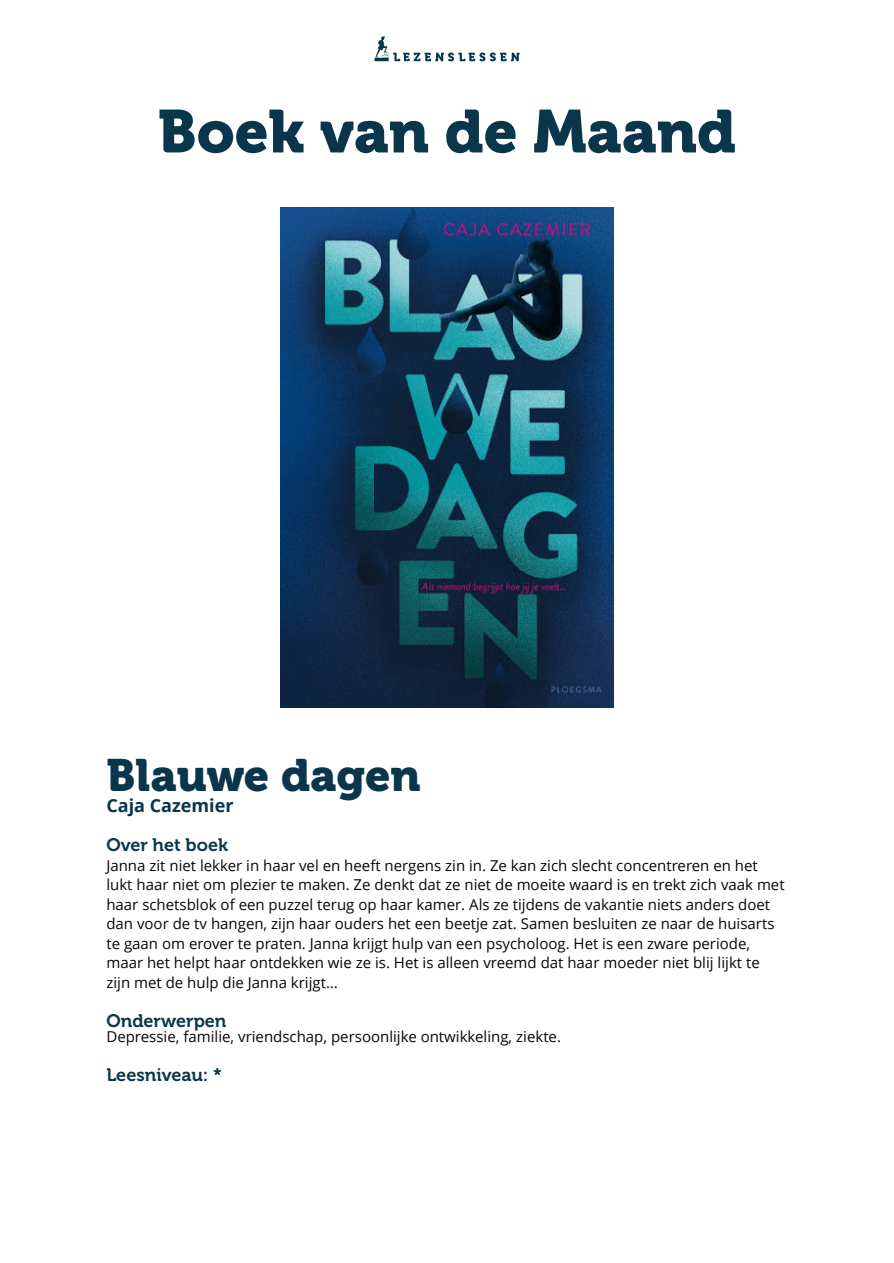
<style>
.page{position:relative;width:894px;height:1263px;background:#fff}
.page>*{position:absolute;margin:0;border:0;box-sizing:border-box;transform-origin:0 0}
.t1{font:60px "Museo 900";color:#0a364c}
.t2{font:45px "Museo 900";color:#0a364c}
.t3{font:18px "Museo 700";color:#0a364c}
.t4{font:700 18px "Open Sans";color:#0a364c}
.t5{font:15px/19.5px "Open Sans";color:#080704}
</style>
<div class="page">
<svg style="left:374px;top:36px;width:145px;height:25px"></svg>
<img style="left:280px;top:208px;width:333px;height:500px">
<h1 class="t1" style="left:158px;top:107px;width:579px">Boek van de Maand</h1>
<h2 class="t2" style="left:106px;top:758px;width:316px">Blauwe dagen</h2>
<p class="t4" style="left:106px;top:799px;width:129px">Caja Cazemier</p>
<p class="t3" style="left:106px;top:838px;width:123px">Over het boek</p>
<p class="t5" style="left:106px;top:857px;width:679px">Janna zit niet lekker in haar vel en heeft nergens zin in. Ze kan zich slecht concentreren en het lukt haar niet om plezier te maken. Ze denkt dat ze niet de moeite waard is en trekt zich vaak met haar schetsblok of een puzzel terug op haar kamer. Als ze tijdens de vakantie niets anders doet dan voor de tv hangen, zijn haar ouders het een beetje zat. Samen besluiten ze naar de huisarts te gaan om erover te praten. Janna krijgt hulp van een psycholoog. Het is een zware periode, maar het helpt haar ontdekken wie ze is. Het is alleen vreemd dat haar moeder niet blij lijkt te zijn met de hulp die Janna krijgt…</p>
<p class="t3" style="left:106px;top:1013px;width:122px">Onderwerpen</p>
<p class="t5" style="left:106px;top:1028px;width:456px">Depressie, familie, vriendschap, persoonlijke ontwikkeling, ziekte.</p>
<p class="t3" style="left:106px;top:1067px;width:117px">Leesniveau: *</p>
</div>
